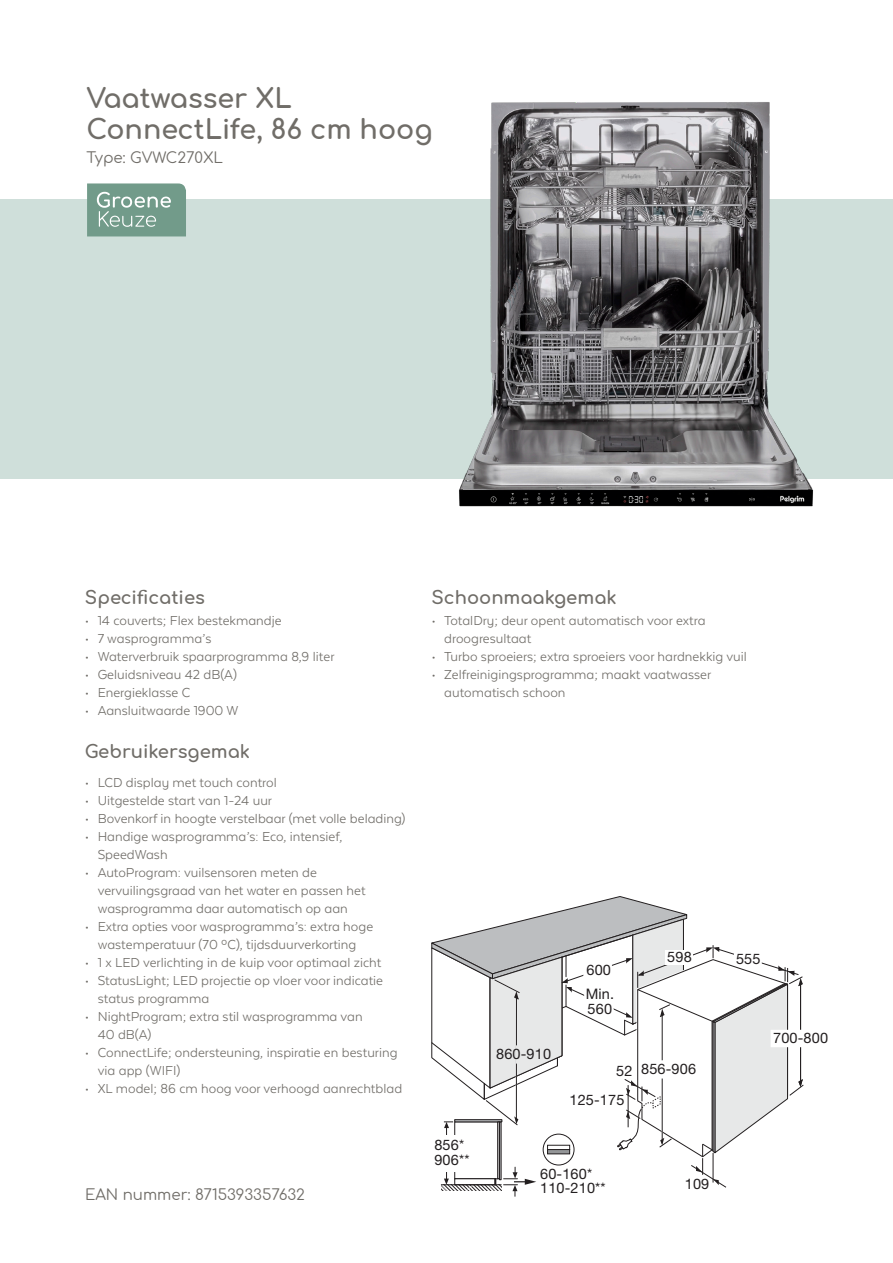
<style>
.page{position:relative;width:893px;height:1263px;background:#fff}
.page>*{position:absolute;margin:0;border:0;box-sizing:border-box;transform-origin:0 0}
.Productomschrijving{font:700 27px/31.5px "Comfortaa";color:#706d68}
.producttekst_tussenk{font:700 18px "Comfortaa";color:#706d68}
.t1{font:15px/18px "Texta Alt";color:#706d68}
.Typenummer{font:15px "Comfortaa";color:#706d68}
.t2{font:14.55px/14.5px "Helvetica Neue LT Std";letter-spacing:.01em;color:#231f20}
</style>
<div class="page">
<div style="left:0;top:200px;width:893px;height:279px;background:#cfdfda"></div>
<svg style="left:87px;top:183px;width:99px;height:53px"></svg>
<svg style="left:431px;top:896px;width:373px;height:300px"></svg>
<img style="left:429px;top:102px;width:413px;height:405px">
<p class="Productomschrijving" style="left:86px;top:78px;width:348px">Vaatwasser XL<br>ConnectLife, 86 cm hoog</p>
<p class="Typenummer" style="left:86px;top:144px;width:138px">Type: GVWC270XL</p>
<p class="producttekst_tussenk" style="left:85px;top:581px;width:122px">Specificaties</p>
<p class="t1" style="left:85px;top:611px;width:198px">• 14 couverts; Flex bestekmandje</p>
<p class="t1" style="left:85px;top:629px;width:128px">• 7 wasprogramma’s</p>
<p class="t1" style="left:85px;top:647px;width:251px">• Waterverbruik spaarprogramma 8,9 liter</p>
<p class="t1" style="left:85px;top:665px;width:154px">• Geluidsniveau 42 dB(A)</p>
<p class="t1" style="left:85px;top:683px;width:107px">• Energieklasse C</p>
<p class="t1" style="left:85px;top:701px;width:155px">• Aansluitwaarde 1900 W</p>
<p class="producttekst_tussenk" style="left:85px;top:735px;width:167px">Gebruikersgemak</p>
<p class="t1" style="left:85px;top:773px;width:193px">• LCD display met touch control</p>
<p class="t1" style="left:85px;top:791px;width:189px">• Uitgestelde start van 1-24 uur</p>
<p class="t1" style="left:85px;top:809px;width:322px">• Bovenkorf in hoogte verstelbaar (met volle belading)</p>
<p class="t1" style="left:98px;top:827px;width:246px;text-indent:-13px">• Handige wasprogramma’s: Eco, intensief,<br>SpeedWash</p>
<p class="t1" style="left:98px;top:863px;width:270px;text-indent:-13px">• AutoProgram: vuilsensoren meten de vervuilingsgraad van het water en passen het wasprogramma daar automatisch op aan</p>
<p class="t1" style="left:85px;top:917px;width:290px;text-align:center">• Extra opties voor wasprogramma’s: extra hoge wastemperatuur (70 ºC), tijdsduurverkorting</p>
<p class="t1" style="left:85px;top:953px;width:298px">• 1 x LED verlichting in de kuip voor optimaal zicht</p>
<p class="t1" style="left:98px;top:971px;width:287px;text-indent:-13px">• StatusLight; LED projectie op vloer voor indicatie status programma</p>
<p class="t1" style="left:98px;top:1007px;width:267px;text-indent:-13px">• NightProgram; extra stil wasprogramma van<br>40 dB(A)</p>
<p class="t1" style="left:98px;top:1043px;width:301px;text-indent:-13px">• ConnectLife; ondersteuning, inspiratie en besturing via app (WIFI)</p>
<p class="t1" style="left:85px;top:1079px;width:319px">• XL model; 86 cm hoog voor verhoogd aanrechtblad</p>
<p class="Typenummer" style="left:85px;top:1181px;width:221px">EAN nummer: 8715393357632</p>
<p class="producttekst_tussenk" style="left:431px;top:581px;width:187px">Schoonmaakgemak</p>
<p class="t1" style="left:444px;top:611px;width:263px;text-indent:-13px">• TotalDry; deur opent automatisch voor extra droogresultaat</p>
<p class="t1" style="left:431px;top:647px;width:317px">• Turbo sproeiers; extra sproeiers voor hardnekkig vuil</p>
<p class="t1" style="left:444px;top:665px;width:268px;text-indent:-13px">• Zelfreinigingsprogramma; maakt vaatwasser automatisch schoon</p>
<p class="t2" style="left:434px;top:1138px;width:37px">856*<br>906**</p>
<p class="t2" style="left:496px;top:1046px;width:56px">860-910</p>
<p class="t2" style="left:586px;top:958px;width:30px;line-height:24px">600<br>Min.</p>
<p class="t2" style="left:588px;top:1001px;width:26px">560</p>
<p class="t2" style="left:667px;top:950px;width:26px">598</p>
<p class="t2" style="left:569px;top:1056px;width:64px;line-height:29.1px;text-indent:47px">52<br>125-175</p>
<p class="t2" style="left:641px;top:1061px;width:56px">856-906</p>
<p class="t2" style="left:540px;top:1166px;width:67px">60-160*<br>110-210**</p>
<p class="t2" style="left:685px;top:1176px;width:26px">109</p>
<p class="t2" style="left:736px;top:952px;width:26px">555</p>
<p class="t2" style="left:773px;top:1031px;width:56px">700-800</p>
</div>
